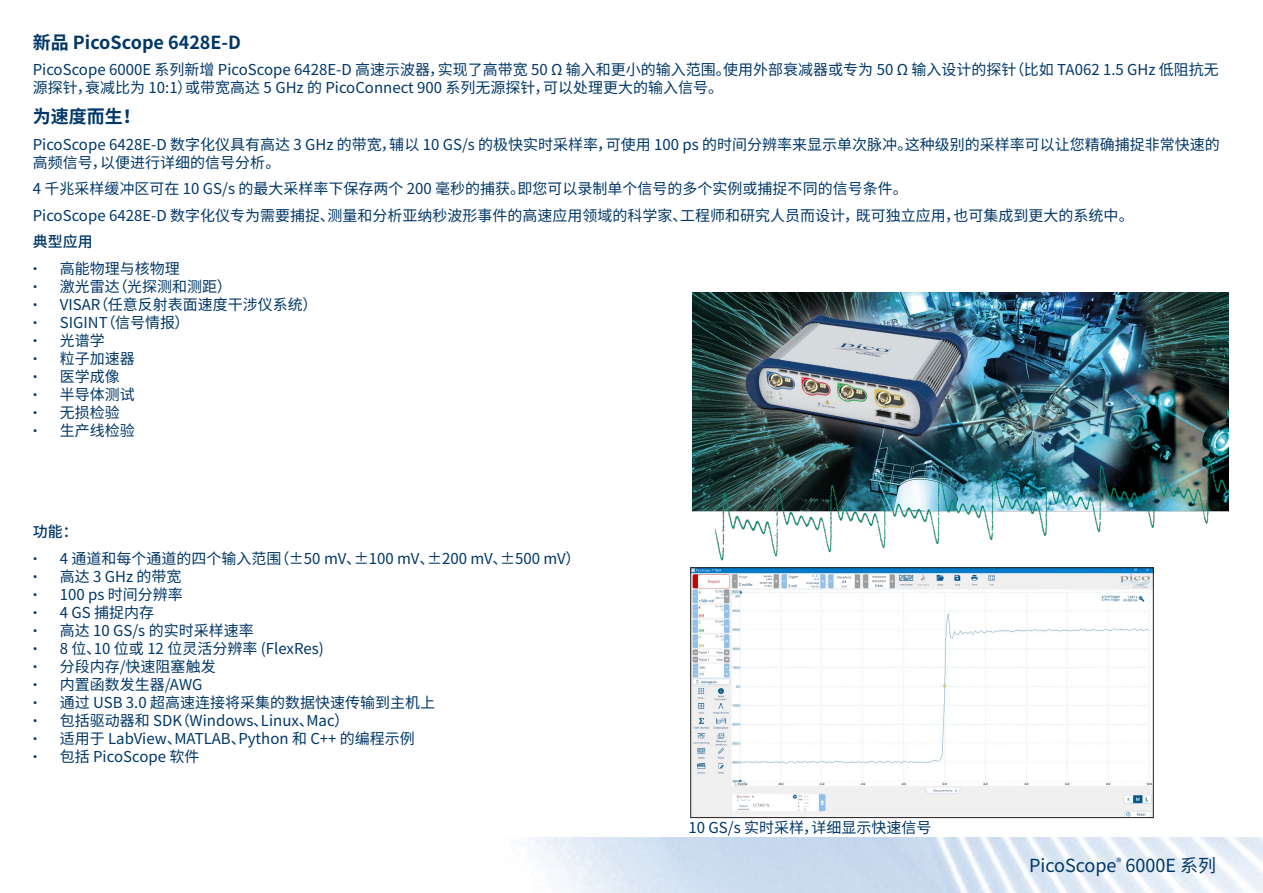
<style>
.page{position:relative;width:1263px;height:893px;background:#fff}
.page>*{position:absolute;margin:0;border:0;box-sizing:border-box;transform-origin:0 0}
.t1{font:700 18px "Noto Sans CJ Ksc";color:#003768}
.t2{font:18px "Noto Sans CJ Ksc";color:#003768}
.t3{font:15px/18px "Noto Sans CJ Ksc";color:#003768}
.t4{font:500 15px "Noto Sans CJ Ksc";color:#003768}
.s1{font-family:"Roboto";font-weight:300}
</style>
<div class="page">
<img style="left:527px;top:838px;width:736px;height:55px">
<img style="left:693px;top:292px;width:536px;height:269px">
<img style="left:692px;top:569px;width:460px;height:247px">
<div style="left:690px;top:567px;width:464px;height:251px;border:1px solid #231f20"></div>
<p class="t1" style="left:33px;top:32px;width:210px">新品 PicoScope 6428E-D</p>
<p class="t3" style="left:33px;top:61px;width:1188px">PicoScope 6000E 系列新增 PicoScope 6428E-D 高速示波器，实现了高带宽 50 Ω 输入和更小的输入范围。使用外部衰减器或专为 50 Ω 输入设计的探针（比如 TA062 1.5 GHz 低阻抗无源探针，衰减比为 10:1）或带宽高达 5 GHz 的 PicoConnect 900 系列无源探针，可以处理更大的输入信号。</p>
<p class="t1" style="left:33px;top:107px;width:109px">为速度而生！</p>
<p class="t3" style="left:33px;top:136px;width:1188px">PicoScope 6428E-D 数字化仪具有高达 3 GHz 的带宽，辅以 10 GS/s 的极快实时采样率，可使用 100 ps 的时间分辨率来显示单次脉冲。这种级别的采样率可以让您精确捕捉非常快速的高频信号，以便进行详细的信号分析。</p>
<p class="t3" style="left:33px;top:176px;width:1102px;line-height:26.5px">4 千兆采样缓冲区可在 10 GS/s 的最大采样率下保存两个 200 毫秒的捕获。即您可以录制单个信号的多个实例或捕捉不同的信号条件。<br>PicoScope 6428E-D 数字化仪专为需要捕捉、测量和分析亚纳秒波形事件的高速应用领域的科学家、工程师和研究人员而设计，既可独立应用，也可集成到更大的系统中。</p>
<p class="t4" style="left:33px;top:233px;width:61px">典型应用</p>
<p class="t3" style="left:33px;top:260px;width:148px"><span class="s1">•</span> 高能物理与核物理</p>
<p class="t3" style="left:33px;top:278px;width:200px"><span class="s1">•</span> 激光雷达（光探测和测距）</p>
<p class="t3" style="left:33px;top:296px;width:286px"><span class="s1">•</span> VISAR（任意反射表面速度干涉仪系统）</p>
<p class="t3" style="left:33px;top:314px;width:158px"><span class="s1">•</span> SIGINT（信号情报）</p>
<p class="t3" style="left:33px;top:332px;width:73px"><span class="s1">•</span> 光谱学</p>
<p class="t3" style="left:33px;top:350px;width:103px"><span class="s1">•</span> 粒子加速器</p>
<p class="t3" style="left:33px;top:368px;width:88px"><span class="s1">•</span> 医学成像</p>
<p class="t3" style="left:33px;top:386px;width:103px"><span class="s1">•</span> 半导体测试</p>
<p class="t3" style="left:33px;top:404px;width:88px"><span class="s1">•</span> 无损检验</p>
<p class="t3" style="left:33px;top:422px;width:103px"><span class="s1">•</span> 生产线检验</p>
<p class="t4" style="left:33px;top:523px;width:46px">功能：</p>
<p class="t3" style="left:33px;top:550px;width:549px"><span class="s1">•</span> 4 通道和每个通道的四个输入范围（±50 mV、±100 mV、±200 mV、±500 mV）</p>
<p class="t3" style="left:33px;top:568px;width:150px"><span class="s1">•</span> 高达 3 GHz 的带宽</p>
<p class="t3" style="left:33px;top:586px;width:152px"><span class="s1">•</span> 100 ps 时间分辨率</p>
<p class="t3" style="left:33px;top:604px;width:123px"><span class="s1">•</span> 4 GS 捕捉内存</p>
<p class="t3" style="left:33px;top:622px;width:222px"><span class="s1">•</span> 高达 10 GS/s 的实时采样速率</p>
<p class="t3" style="left:33px;top:640px;width:292px"><span class="s1">•</span> 8 位、10 位或 12 位灵活分辨率 (FlexRes)</p>
<p class="t3" style="left:33px;top:658px;width:184px"><span class="s1">•</span> 分段内存/快速阻塞触发</p>
<p class="t3" style="left:33px;top:676px;width:171px"><span class="s1">•</span> 内置函数发生器/AWG</p>
<p class="t3" style="left:33px;top:694px;width:404px"><span class="s1">•</span> 通过 USB 3.0 超高速连接将采集的数据快速传输到主机上</p>
<p class="t3" style="left:33px;top:712px;width:318px"><span class="s1">•</span> 包括驱动器和 SDK（Windows、Linux、Mac）</p>
<p class="t3" style="left:33px;top:730px;width:384px"><span class="s1">•</span> 适用于 LabView、MATLAB、Python 和 C++ 的编程示例</p>
<p class="t3" style="left:33px;top:748px;width:168px"><span class="s1">•</span> 包括 PicoScope 软件</p>
<p class="t3" style="left:688px;top:819px;width:245px">10 GS/s 实时采样，详细显示快速信号</p>
<p class="t2" style="left:1029px;top:855px;width:189px">PicoScope<sup>®</sup> 6000E 系列</p>
</div>
